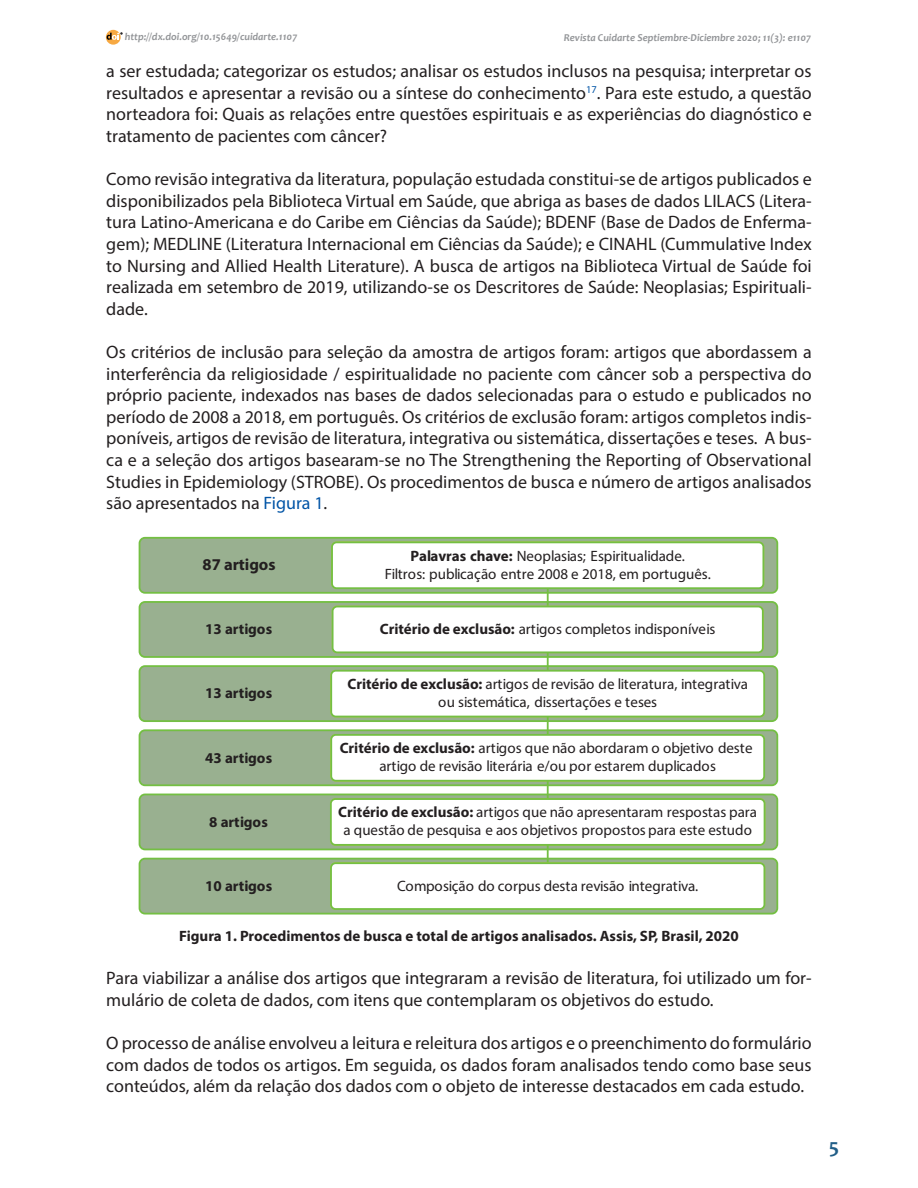
<style>
.page{position:relative;width:918px;height:1188px;background:#fff}
.page>*{position:absolute;margin:0;border:0;box-sizing:border-box;transform-origin:0 0}
.t1{font:700 21px "Candara";color:#215e87}
.Normal_wrd_10{font:18px/21.6px "Myriad Pro";color:#231f20;text-align:justify}
.t2{font:700 16.5px "Myriad Pro";letter-spacing:-.005em;color:#231f20}
.t3{font:15px/18px "Myriad Pro";letter-spacing:-.005em;color:#231f20;text-align:center}
.Normal_wrd_10-2{font:700 15px "Myriad Pro";color:#231f20}
.t4{font:italic 700 10.5px "Candara";color:#939598}
.s1{color:#0154a6}
.s2{font-weight:700}
</style>
<div class="page">
<svg style="left:106px;top:30px;width:15px;height:15px"></svg>
<svg style="left:107px;top:33px;width:15px;height:7px"></svg>
<div style="left:140px;top:859px;width:637px;height:55px;background:#99b090;border-radius:6px"></div>
<div style="left:139px;top:858px;width:639px;height:57px;border:2px solid #74bf43;border-radius:6px"></div>
<div style="left:140px;top:794px;width:637px;height:55px;background:#99b090;border-radius:5px"></div>
<div style="left:139px;top:794px;width:639px;height:56px;border:2px solid #74bf43;border-radius:5px"></div>
<div style="left:140px;top:730px;width:637px;height:55px;background:#99b090;border-radius:6px"></div>
<div style="left:139px;top:729px;width:639px;height:57px;border:2px solid #74bf43;border-radius:6px"></div>
<div style="left:140px;top:666px;width:637px;height:55px;background:#99b090;border-radius:6px"></div>
<div style="left:139px;top:665px;width:639px;height:57px;border:2px solid #74bf43;border-radius:6px"></div>
<div style="left:140px;top:602px;width:637px;height:55px;background:#99b090;border-radius:5px"></div>
<div style="left:139px;top:601px;width:639px;height:57px;border:2px solid #74bf43;border-radius:5px"></div>
<div style="left:140px;top:538px;width:637px;height:55px;background:#99b090;border-radius:6px"></div>
<div style="left:139px;top:537px;width:639px;height:57px;border:2px solid #74bf43;border-radius:6px"></div>
<div style="left:332px;top:542px;width:431px;height:46px;background:#fff;border-radius:5px"></div>
<div style="left:331px;top:541px;width:433px;height:48px;border:2px solid #74bf43;border-radius:5px"></div>
<svg style="left:547px;top:588px;width:2px;height:18px"></svg>
<div style="left:333px;top:607px;width:430px;height:45px;background:#fff;border-radius:5px"></div>
<div style="left:332px;top:606px;width:432px;height:47px;border:2px solid #74bf43;border-radius:5px"></div>
<svg style="left:547px;top:652px;width:2px;height:18px"></svg>
<div style="left:331px;top:671px;width:433px;height:46px;background:#fff;border-radius:5px"></div>
<div style="left:330px;top:670px;width:435px;height:47px;border:2px solid #74bf43;border-radius:5px"></div>
<svg style="left:547px;top:717px;width:2px;height:17px"></svg>
<div style="left:331px;top:735px;width:433px;height:46px;background:#fff;border-radius:5px"></div>
<div style="left:330px;top:734px;width:435px;height:48px;border:2px solid #74bf43;border-radius:5px"></div>
<svg style="left:547px;top:781px;width:2px;height:17px"></svg>
<div style="left:331px;top:799px;width:434px;height:46px;background:#fff;border-radius:5px"></div>
<div style="left:330px;top:798px;width:435px;height:48px;border:2px solid #74bf43;border-radius:5px"></div>
<svg style="left:547px;top:845px;width:2px;height:17px"></svg>
<div style="left:331px;top:863px;width:433px;height:46px;background:#fff;border-radius:5px"></div>
<div style="left:330px;top:862px;width:435px;height:48px;border:2px solid #74bf43;border-radius:5px"></div>
<p class="t4" style="left:125px;top:30px;width:174px">http://dx.doi.org/10.15649/cuidarte.1107</p>
<p class="t4" style="left:564px;top:31px;width:249px">Revista Cuidarte Septiembre-Diciembre 2020; 11(3): e1107</p>
<p class="Normal_wrd_10" style="left:106px;top:60px;width:707px">a ser estudada; categorizar os estudos; analisar os estudos inclusos na pesquisa; interpretar os resultados e apresentar a revisão ou a síntese do conhecimento<sup>17</sup>. Para este estudo, a questão norteadora foi: Quais as relações entre questões espirituais e as experiências do diagnóstico e tratamento de pacientes com câncer?</p>
<p class="Normal_wrd_10" style="left:106px;top:168px;width:707px">Como revisão integrativa da literatura, população estudada constitui-se de artigos publicados e disponibilizados pela Biblioteca Virtual em Saúde, que abriga as bases de dados LILACS (Litera&shy;tura Latino-Americana e do Caribe em Ciências da Saúde); BDENF (Base de Dados de Enferma&shy;gem); MEDLINE (Literatura Internacional em Ciências da Saúde); e CINAHL (Cummulative Index to Nursing and Allied Health Literature). A busca de artigos na Biblioteca Virtual de Saúde foi realizada em setembro de 2019, utilizando-se os Descritores de Saúde: Neoplasias; Espirituali&shy;dade.</p>
<p class="Normal_wrd_10" style="left:106px;top:341px;width:707px">Os critérios de inclusão para seleção da amostra de artigos foram: artigos que abordassem a interferência da religiosidade / espiritualidade no paciente com câncer sob a perspectiva do próprio paciente, indexados nas bases de dados selecionadas para o estudo e publicados no período de 2008 a 2018, em português. Os critérios de exclusão foram: artigos completos indis&shy;poníveis, artigos de revisão de literatura, integrativa ou sistemática, dissertações e teses. A bus&shy;ca e a seleção dos artigos basearam-se no The Strengthening the Reporting of Observational Studies in Epidemiology (STROBE). Os procedimentos de busca e número de artigos analisados são apresentados na <span class="s1">Figura 1</span>.</p>
<p class="t2" style="left:203px;top:554px;width:75px">87 artigos</p>
<p class="t3" style="left:385px;top:546px;width:328px"><span class="s2">Palavras chave:</span> Neoplasias; Espiritualidade.<br>Filtros: publicação entre 2008 e 2018, em português.</p>
<p class="Normal_wrd_10-2" style="left:205px;top:619px;width:69px">13 artigos</p>
<p class="Normal_wrd_10-2" style="left:205px;top:683px;width:69px">13 artigos</p>
<p class="Normal_wrd_10-2" style="left:205px;top:748px;width:69px">43 artigos</p>
<p class="Normal_wrd_10-2" style="left:209px;top:812px;width:60px">8 artigos</p>
<p class="t3" style="left:380px;top:620px;width:337px"><span class="s2">Critério de exclusão:</span> artigos completos indisponíveis</p>
<p class="t3" style="left:348px;top:675px;width:402px"><span class="s2">Critério de exclusão:</span> artigos de revisão de literatura, integrativa ou sistemática, dissertações e teses</p>
<p class="t3" style="left:340px;top:739px;width:414px"><span class="s2">Critério de exclusão:</span> artigos que não abordaram o objetivo deste artigo de revisão literária e/ou por estarem duplicados</p>
<p class="t3" style="left:338px;top:803px;width:420px"><span class="s2">Critério de exclusão:</span> artigos que não apresentaram respostas para a questão de pesquisa e aos objetivos propostos para este estudo</p>
<p class="t3" style="left:397px;top:876px;width:303px">Composição do corpus desta revisão integrativa.</p>
<p class="Normal_wrd_10-2" style="left:179px;top:926px;width:561px">Figura 1. Procedimentos de busca e total de artigos analisados. Assis, SP, Brasil, 2020</p>
<p class="Normal_wrd_10" style="left:106px;top:967px;width:707px">Para viabilizar a análise dos artigos que integraram a revisão de literatura, foi utilizado um for&shy;mulário de coleta de dados, com itens que contemplaram os objetivos do estudo.</p>
<p class="Normal_wrd_10" style="left:106px;top:1032px;width:707px">O processo de análise envolveu a leitura e releitura dos artigos e o preenchimento do formulário com dados de todos os artigos. Em seguida, os dados foram analisados tendo como base seus conteúdos, além da relação dos dados com o objeto de interesse destacados em cada estudo.</p>
<p class="Normal_wrd_10-2" style="left:205px;top:876px;width:69px">10 artigos</p>
<p class="t1" style="left:829px;top:1133px;width:11px">5</p>
</div>
